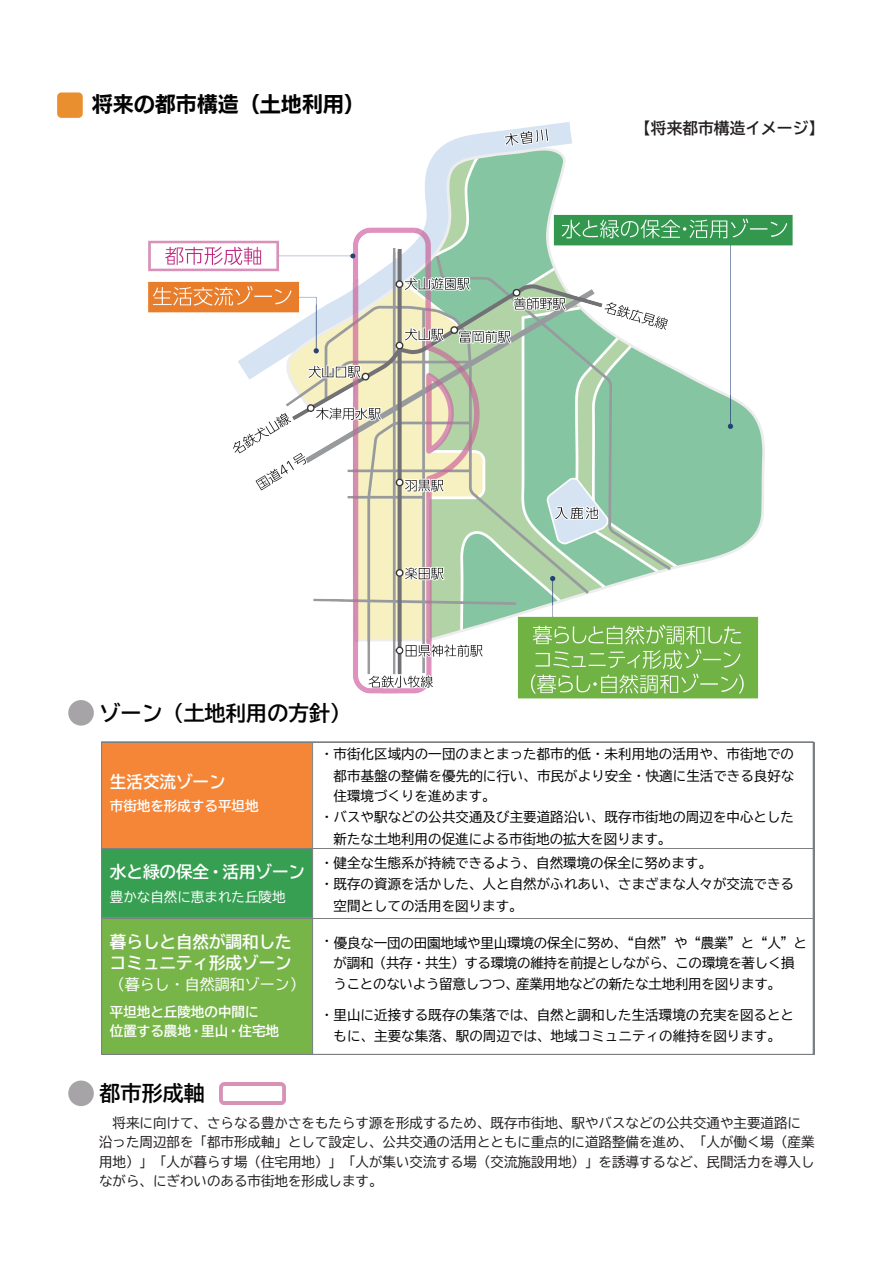
<style>
.page{position:relative;width:893px;height:1263px;background:#fff}
.page>*{position:absolute;margin:0;border:0;box-sizing:border-box;transform-origin:0 0}
.t1{font:21px "BIZ UD Gothic Bold";color:#030303}
.t2{font:21px "UD Kakugo Large Pr 6 N B";color:#030303}
.t3{font:16.5px/21px "BIZ UD Gothic Bold";color:#fff}
.t4{font:15.75px "BIZ UD Gothic Bold";color:#231f20}
.t5{font:15px "BIZ UD Gothic";color:#fff}
.t6{font:13.5px/20.9px "BIZ UD Gothic";color:#030303;text-align:center}
.t7{font:13.5px/19.5px "BIZ UD Gothic";color:#231f20}
.t8{font:13.5px/21px "BIZ UD Gothic";letter-spacing:-.02em;color:#030303}
.t9{font:13.5px/19.6px "BIZ UD Gothic Bold";color:#fff}
.t10{font:13.5px "BIZ UD Gothic";color:#fff}
</style>
<div class="page">
<div style="left:57px;top:92px;width:26px;height:26px;background:#ea8f2f;border-radius:4px"></div>
<img style="left:148px;top:122px;width:645px;height:577px">
<hr style="left:102px;top:848px;width:711px;height:1px;background:#7d8083">
<div style="left:102px;top:918px;width:211px;height:137px;background:#77b549"></div>
<hr style="left:102px;top:918px;width:711px;height:1px;background:#7d8083">
<div style="left:68px;top:700px;width:26px;height:26px;background:#a6a4a7;border-radius:50%"></div>
<img style="left:219px;top:1082px;width:66px;height:22px">
<div style="left:68px;top:1080px;width:26px;height:26px;background:#a6a4a7;border-radius:50%"></div>
<svg style="left:103px;top:743px;width:211px;height:175px;background:#a98f42"></svg>
<hr style="left:312px;top:742px;width:1px;height:313px;background:#7d8083">
<h1 class="t2" style="left:92px;top:93px;width:275px">将来の都市構造（土地利用）</h1>
<h1 class="t1" style="left:100px;top:702px;width:253px">ゾーン（土地利用の方針）</h1>
<p class="t4" style="left:635px;top:120px;width:190px">【将来都市構造イメージ】</p>
<p class="t3" style="left:110px;top:771px;width:117px">生活交流ゾーン</p>
<p class="t9" style="left:110px;top:796px;width:150px">市街地を形成する平坦地</p>
<p class="t3" style="left:110px;top:861px;width:197px">水と緑の保全・活用ゾーン</p>
<p class="t10" style="left:110px;top:890px;width:177px">豊かな自然に恵まれた丘陵地</p>
<p class="t3" style="left:110px;top:931px;width:183px">暮らしと自然が調和したコミュニティ形成ゾーン</p>
<p class="t5" style="left:110px;top:977px;width:197px">（暮らし・自然調和ゾーン）</p>
<p class="t9" style="left:110px;top:1002px;width:171px">平坦地と丘陵地の中間に<br>位置する農地・里山・住宅地</p>
<p class="t6" style="left:320px;top:744px;width:476px">・市街化区域内の一団のまとまった都市的低・未利用地の活用や、市街地での</p>
<p class="t6" style="left:334px;top:765px;width:462px">都市基盤の整備を優先的に行い、市民がより安全・快適に生活できる良好な</p>
<p class="t6" style="left:334px;top:786px;width:164px">住環境づくりを進めます。</p>
<p class="t6" style="left:320px;top:807px;width:476px">・バスや駅などの公共交通及び主要道路沿い、既存市街地の周辺を中心とした</p>
<p class="t6" style="left:334px;top:828px;width:339px">新たな土地利用の促進による市街地の拡大を図ります。</p>
<p class="t6" style="left:320px;top:853px;width:393px">・健全な生態系が持続できるよう、自然環境の保全に努めます。</p>
<p class="t6" style="left:320px;top:874px;width:476px">・既存の資源を活かした、人と自然がふれあい、さまざまな人々が交流できる</p>
<p class="t6" style="left:334px;top:895px;width:191px">空間としての活用を図ります。</p>
<p class="t8" style="left:334px;top:932px;width:475px;text-indent:-14px">・優良な一団の田園地域や里山環境の保全に努め、“自然”や“農業”と“人”とが調和（共存・共生）する環境の維持を前提としながら、この環境を著しく損うことのないよう留意しつつ、産業用地などの新たな土地利用を図ります。</p>
<p class="t6" style="left:320px;top:1005px;width:476px">・里山に近接する既存の集落では、自然と調和した生活環境の充実を図るとともに、主要な集落、駅の周辺では、地域コミュニティの維持を図ります。</p>
<h1 class="t1" style="left:100px;top:1082px;width:107px">都市形成軸</h1>
<p class="t7" style="left:99px;top:1113px;width:717px">　将来に向けて、さらなる豊かさをもたらす源を形成するため、既存市街地、駅やバスなどの公共交通や主要道路に沿った周辺部を「都市形成軸」として設定し、公共交通の活用とともに重点的に道路整備を進め、「人が働く場（産業用地）」「人が暮らす場（住宅用地）」「人が集い交流する場（交流施設用地）」を誘導するなど、民間活力を導入しながら、にぎわいのある市街地を形成します。</p>
</div>
